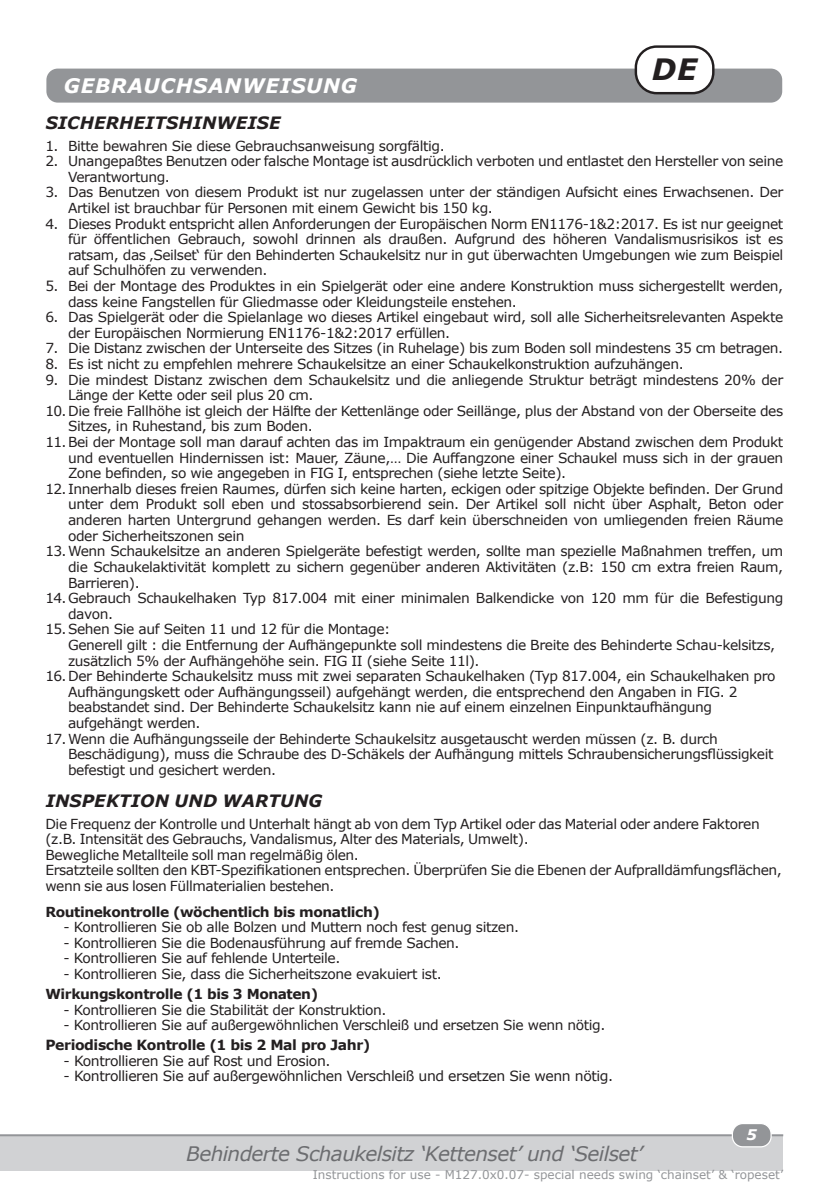
<style>
.page{position:relative;width:840px;height:1191px;background:#fff}
.page>*{position:absolute;margin:0;border:0;box-sizing:border-box;transform-origin:0 0}
.taal_in_kader{font:italic 700 29.4px "Verdana";color:#231f20}
.titel_onderaan{font:italic 20px "Verdana";letter-spacing:-.03em;color:#6c6d70}
.witte_titel{font:italic 700 20px "Verdana";letter-spacing:.035em;color:#fff}
.titel{font:italic 700 17px "Verdana";letter-spacing:.005em;color:#231f20}
.t1{font:italic 700 14.6px "Verdana";color:#fff}
.standaard{font:14px "Verdana";letter-spacing:-.03em;color:#231f20}
.standaard-2{font:700 14px "Verdana";letter-spacing:-.03em;color:#231f20}
.inleidingstekst{font:13.8px/15.6px "Verdana";letter-spacing:-.03em;color:#231f20}
.standaard-3{font:13.8px "Verdana";letter-spacing:-.03em;color:#231f20}
.standaard_-_uitgevul{font:13.8px/15.6px "Verdana";letter-spacing:-.03em;color:#231f20}
.standaard-4{font:700 13.8px "Verdana";letter-spacing:-.03em;color:#231f20}
.t2{font:12px "Verdana";color:#939598}
</style>
<div class="page">
<div style="left:0;top:1135px;width:782px;height:35px;background:#d1d2d4"></div>
<hr style="left:0;top:1134px;width:782px;height:2px;background:#939598">
<div style="left:732px;top:1123px;width:38px;height:23px;background:#939598;border-radius:10px"></div>
<div style="left:731px;top:1123px;width:40px;height:24px;border:1px solid #fff;border-radius:10px"></div>
<div style="left:46px;top:69px;width:735px;height:34px;background:#939598;border-radius:11px"></div>
<div style="left:635px;top:47px;width:78px;height:46px;background:#fff;border-radius:21px"></div>
<div style="left:634px;top:45px;width:80px;height:49px;border:2px solid #231f20;border-radius:21px"></div>
<p class="witte_titel" style="left:64px;top:72px;width:295px">GEBRAUCHSANWEISUNG</p>
<p class="taal_in_kader" style="left:651px;top:48px;width:47px">DE</p>
<p class="titel" style="left:46px;top:111px;width:236px">SICHERHEITSHINWEISE</p>
<p class="inleidingstekst" style="left:45px;top:138px;width:400px">1. Bitte bewahren Sie diese Gebrauchsanweisung sorgfältig.</p>
<p class="inleidingstekst" style="left:68px;top:153px;width:716px;text-indent:-23px">2. Unangepaßtes Benutzen oder falsche Montage ist ausdrücklich verboten und entlastet den Hersteller von seine<br>Verantwortung.</p>
<p class="inleidingstekst" style="left:68px;top:184px;width:716px;text-indent:-23px">3. Das Benutzen von diesem Produkt ist nur zugelassen unter der ständigen Aufsicht eines Erwachsenen. Der<br>Artikel ist brauchbar für Personen mit einem Gewicht bis 150 kg.</p>
<p class="inleidingstekst" style="left:68px;top:216px;width:716px;text-align:justify;text-indent:-23px">4. Dieses Produkt entspricht allen Anforderungen der Europäischen Norm EN1176-1&amp;2:2017. Es ist nur geeignet für öffentlichen Gebrauch, sowohl drinnen als draußen. Aufgrund des höheren Vandalismusrisikos ist es ratsam, das ‚Seilset‘ für den Behinderten Schaukelsitz nur in gut überwachten Umgebungen wie zum Beispiel auf Schulhöfen zu verwenden.</p>
<p class="inleidingstekst" style="left:68px;top:278px;width:716px;text-indent:-23px">5. Bei der Montage des Produktes in ein Spielgerät oder eine andere Konstruktion muss sichergestellt werden, dass keine Fangstellen für Gliedmasse oder Kleidungsteile enstehen.</p>
<p class="inleidingstekst" style="left:68px;top:309px;width:716px;text-indent:-23px">6. Das Spielgerät oder die Spielanlage wo dieses Artikel eingebaut wird, soll alle Sicherheitsrelevanten Aspekte der Europäischen Normierung EN1176-1&amp;2:2017 erfüllen.</p>
<p class="inleidingstekst" style="left:45px;top:340px;width:739px">7. Die Distanz zwischen der Unterseite des Sitzes (in Ruhelage) bis zum Boden soll mindestens 35 cm betragen.</p>
<p class="inleidingstekst" style="left:45px;top:356px;width:639px">8. Es ist nicht zu empfehlen mehrere Schaukelsitze an einer Schaukelkonstruktion aufzuhängen.</p>
<p class="inleidingstekst" style="left:68px;top:372px;width:716px;text-indent:-23px">9. Die mindest Distanz zwischen dem Schaukelsitz und die anliegende Struktur beträgt mindestens 20% der<br>Länge der Kette oder seil plus 20 cm.</p>
<p class="inleidingstekst" style="left:68px;top:403px;width:716px;text-indent:-23px">10.Die freie Fallhöhe ist gleich der Hälfte der Kettenlänge oder Seillänge, plus der Abstand von der Oberseite des<br>Sitzes, in Ruhestand, bis zum Boden.</p>
<p class="inleidingstekst" style="left:68px;top:434px;width:716px;text-align:justify;text-indent:-23px">11.Bei der Montage soll man darauf achten das im Impaktraum ein genügender Abstand zwischen dem Produkt und eventuellen Hindernissen ist: Mauer, Zäune,… Die Auffangzone einer Schaukel muss sich in der grauen Zone befinden, so wie angegeben in FIG I, entsprechen (siehe letzte Seite).</p>
<p class="inleidingstekst" style="left:68px;top:481px;width:716px;text-align:justify;text-indent:-23px">12. Innerhalb dieses freien Raumes, dürfen sich keine harten, eckigen oder spitzige Objekte befinden. Der Grund unter dem Produkt soll eben und stossabsorbierend sein. Der Artikel soll nicht über Asphalt, Beton oder anderen harten Untergrund gehangen werden. Es darf kein überschneiden von umliegenden freien Räume oder Sicherheitszonen sein</p>
<p class="inleidingstekst" style="left:68px;top:543px;width:716px;text-align:justify;text-indent:-23px">13.Wenn Schaukelsitze an anderen Spielgeräte befestigt werden, sollte man spezielle Maßnahmen treffen, um die Schaukelaktivität komplett zu sichern gegenüber anderen Aktivitäten (z.B: 150 cm extra freien Raum, Barrieren).</p>
<p class="inleidingstekst" style="left:68px;top:590px;width:716px;text-indent:-23px">14.Gebrauch Schaukelhaken Typ 817.004 mit einer minimalen Balkendicke von 120 mm für die Befestigung davon.</p>
<p class="inleidingstekst" style="left:45px;top:621px;width:346px">15.Sehen Sie auf Seiten 11 und 12 für die Montage:</p>
<p class="standaard_-_uitgevul" style="left:68px;top:637px;width:708px">Generell gilt : die Entfernung der Aufhängepunkte soll mindestens die Breite des Behinderte Schau-kelsitzs, zusätzlich 5% der Aufhängehöhe sein. FIG II (siehe Seite 11l).</p>
<p class="inleidingstekst" style="left:68px;top:668px;width:708px;text-indent:-23px">16.Der Behinderte Schaukelsitz muss mit zwei separaten Schaukelhaken (Typ 817.004, ein Schaukelhaken pro Aufhängungskett oder Aufhängungsseil) aufgehängt werden, die entsprechend den Angaben in FIG. 2 beabstandet sind. Der Behinderte Schaukelsitz kann nie auf einem einzelnen Einpunktaufhängung aufgehängt werden.</p>
<p class="inleidingstekst" style="left:68px;top:730px;width:706px;text-indent:-23px">17.Wenn die Aufhängungsseile der Behinderte Schaukelsitz ausgetauscht werden müssen (z. B. durch<br>Beschädigung), muss die Schraube des D-Schäkels der Aufhängung mittels Schraubensicherungsflüssigkeit befestigt und gesichert werden.</p>
<p class="titel" style="left:46px;top:789px;width:278px">INSPEKTION UND WARTUNG</p>
<p class="inleidingstekst" style="left:45px;top:815px;width:715px">Die Frequenz der Kontrolle und Unterhalt hängt ab von dem Typ Artikel oder das Material oder andere Faktoren (z.B. Intensität des Gebrauchs, Vandalismus, Alter des Materials, Umwelt).<br>Bewegliche Metallteile soll man regelmäßig ölen.</p>
<p class="inleidingstekst" style="left:45px;top:862px;width:737px">Ersatzteile sollten den KBT-Spezifikationen entsprechen. Überprüfen Sie die Ebenen der Aufpralldämfungsflächen, wenn sie aus losen Füllmaterialien bestehen.</p>
<p class="standaard-4" style="left:45px;top:901px;width:336px">Routinekontrolle (wöchentlich bis monatlich)</p>
<p class="standaard-3" style="left:63px;top:917px;width:457px">- Kontrollieren Sie ob alle Bolzen und Muttern noch fest genug sitzen.</p>
<p class="standaard-3" style="left:63px;top:933px;width:397px">- Kontrollieren Sie die Bodenausführung auf fremde Sachen.</p>
<p class="standaard-3" style="left:63px;top:949px;width:278px">- Kontrollieren Sie auf fehlende Unterteile.</p>
<p class="standaard-3" style="left:63px;top:964px;width:379px">- Kontrollieren Sie, dass die Sicherheitszone evakuiert ist.</p>
<p class="standaard-4" style="left:45px;top:984px;width:274px">Wirkungskontrolle (1 bis 3 Monaten)</p>
<p class="standaard-3" style="left:63px;top:1000px;width:324px">- Kontrollieren Sie die Stabilität der Konstruktion.</p>
<p class="standaard-3" style="left:63px;top:1015px;width:543px">- Kontrollieren Sie auf außergewöhnlichen Verschleiß und ersetzen Sie wenn nötig.</p>
<p class="standaard-2" style="left:45px;top:1035px;width:326px">Periodische Kontrolle (1 bis 2 Mal pro Jahr)</p>
<p class="standaard" style="left:63px;top:1050px;width:268px">- Kontrollieren Sie auf Rost und Erosion.</p>
<p class="standaard" style="left:63px;top:1066px;width:551px">- Kontrollieren Sie auf außergewöhnlichen Verschleiß und ersetzen Sie wenn nötig.</p>
<p class="t1" style="left:746px;top:1124px;width:12px">5</p>
<p class="t2" style="left:313px;top:1166px;width:471px">Instructions for use - M127.0x0.07- special needs swing ‘chainset’ &amp; ‘ropeset’</p>
<p class="titel_onderaan" style="left:186px;top:1140px;width:457px">Behinderte Schaukelsitz ‘Kettenset’ und ‘Seilset’</p>
</div>
